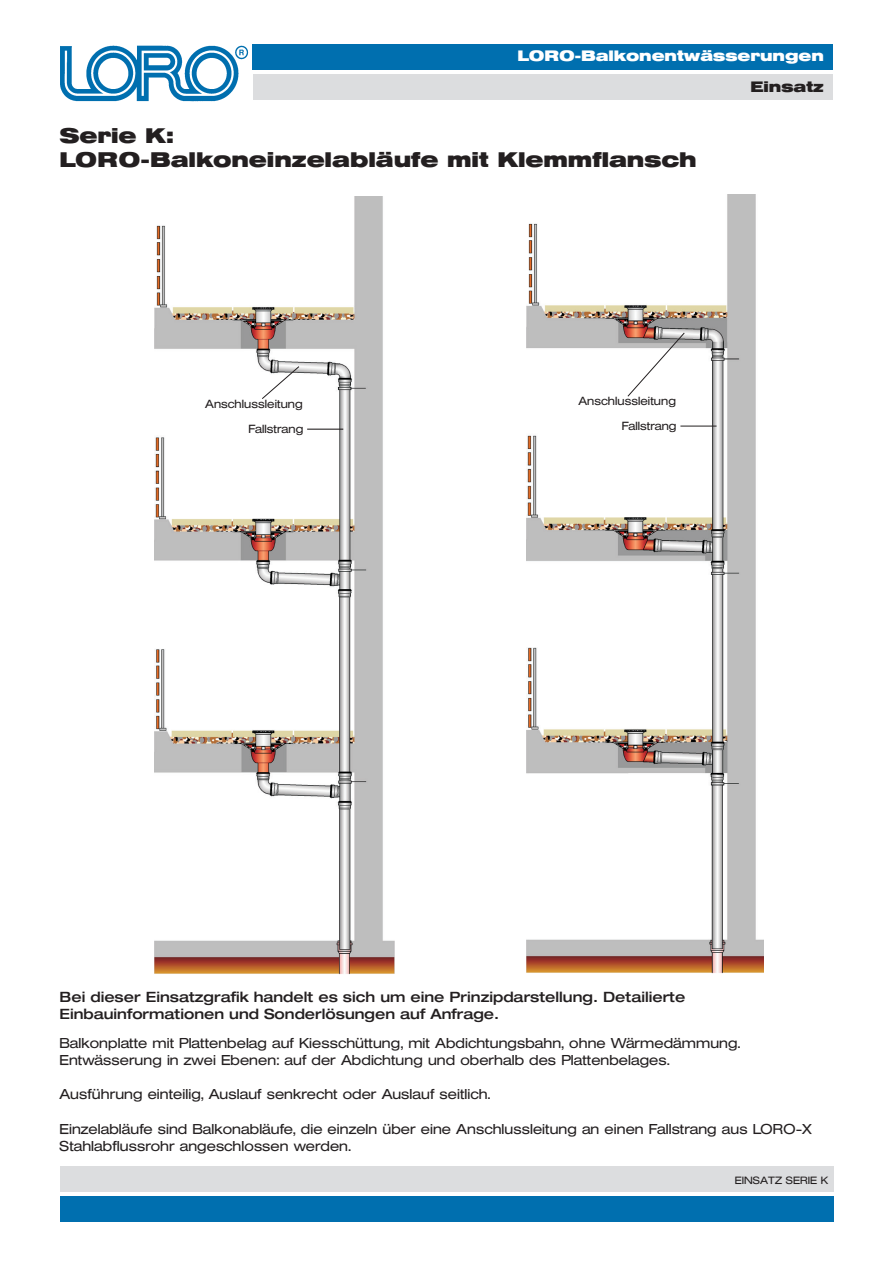
<style>
.page{position:relative;width:893px;height:1263px;background:#fff}
.page>*{position:absolute;margin:0;border:0;box-sizing:border-box;transform-origin:0 0}
.t1{font:700 21px/24px "Helvetica Extended BQ";color:#231f20}
.t2{font:700 15px "Helvetica Extended BQ";color:#fff}
.t3{font:700 15px "Helvetica Extended BQ";color:#231f20}
.t4{font:300 14.25px/17.1px "Helvetica Extended BQ";color:#231f20}
.t5{font:500 expanded 14.25px/17.1px "Helvetica Neue LT Std";color:#231f20}
.t6{font:300 11.7px "Helvetica Extended BQ";color:#231f20}
.t7{font:300 10.5px "Helvetica Extended BQ";color:#231f20}
</style>
<div class="page">
<div style="left:253px;top:44px;width:580px;height:26px;background:#006faf"></div>
<div style="left:60px;top:1196px;width:774px;height:26px;background:#006faf"></div>
<div style="left:60px;top:1167px;width:774px;height:25px;background:#dcdddf"></div>
<div style="left:253px;top:74px;width:579px;height:25px;background:#dcdddf"></div>
<img style="left:60px;top:45px;width:188px;height:57px">
<img style="left:527px;top:195px;width:236px;height:779px">
<hr style="left:680px;top:426px;width:37px;height:1px;background:#231f20">
<svg style="left:627px;top:332px;width:58px;height:65px"></svg>
<img style="left:154px;top:197px;width:241px;height:778px">
<hr style="left:307px;top:429px;width:36px;height:1px;background:#231f20">
<svg style="left:261px;top:366px;width:39px;height:34px"></svg>
<p class="t2" style="left:517px;top:47px;width:308px">LORO-Balkonentwässerungen</p>
<p class="t3" style="left:750px;top:78px;width:75px">Einsatz</p>
<h1 class="t1" style="left:60px;top:124px;width:638px">Serie K:<br>LORO-Balkoneinzelabläufe mit Klemmflansch</h1>
<p class="t6" style="left:205px;top:397px;width:99px">Anschlussleitung</p>
<p class="t6" style="left:578px;top:394px;width:99px">Anschlussleitung</p>
<p class="t6" style="left:248px;top:422px;width:56px">Fallstrang</p>
<p class="t6" style="left:622px;top:419px;width:56px">Fallstrang</p>
<p class="t5" style="left:60px;top:987px;width:627px">Bei dieser Einsatzgrafik handelt es sich um eine Prinzipdarstellung. Detailierte<br>Einbauinformationen und Sonderlösungen auf Anfrage.</p>
<p class="t4" style="left:60px;top:1035px;width:683px">Balkonplatte mit Plattenbelag auf Kiesschüttung, mit Abdichtungsbahn, ohne Wärmedämmung.<br>Entwässerung in zwei Ebenen: auf der Abdichtung und oberhalb des Plattenbelages.</p>
<p class="t4" style="left:60px;top:1086px;width:433px">Ausführung einteilig, Auslauf senkrecht oder Auslauf seitlich.</p>
<p class="t4" style="left:60px;top:1120px;width:754px">Einzelabläufe sind Balkonabläufe, die einzeln über eine Anschlussleitung an einen Fallstrang aus LORO-X<br>Stahlabflussrohr angeschlossen werden.</p>
<p class="t7" style="left:735px;top:1174px;width:95px">EINSATZ SERIE K</p>
</div>
